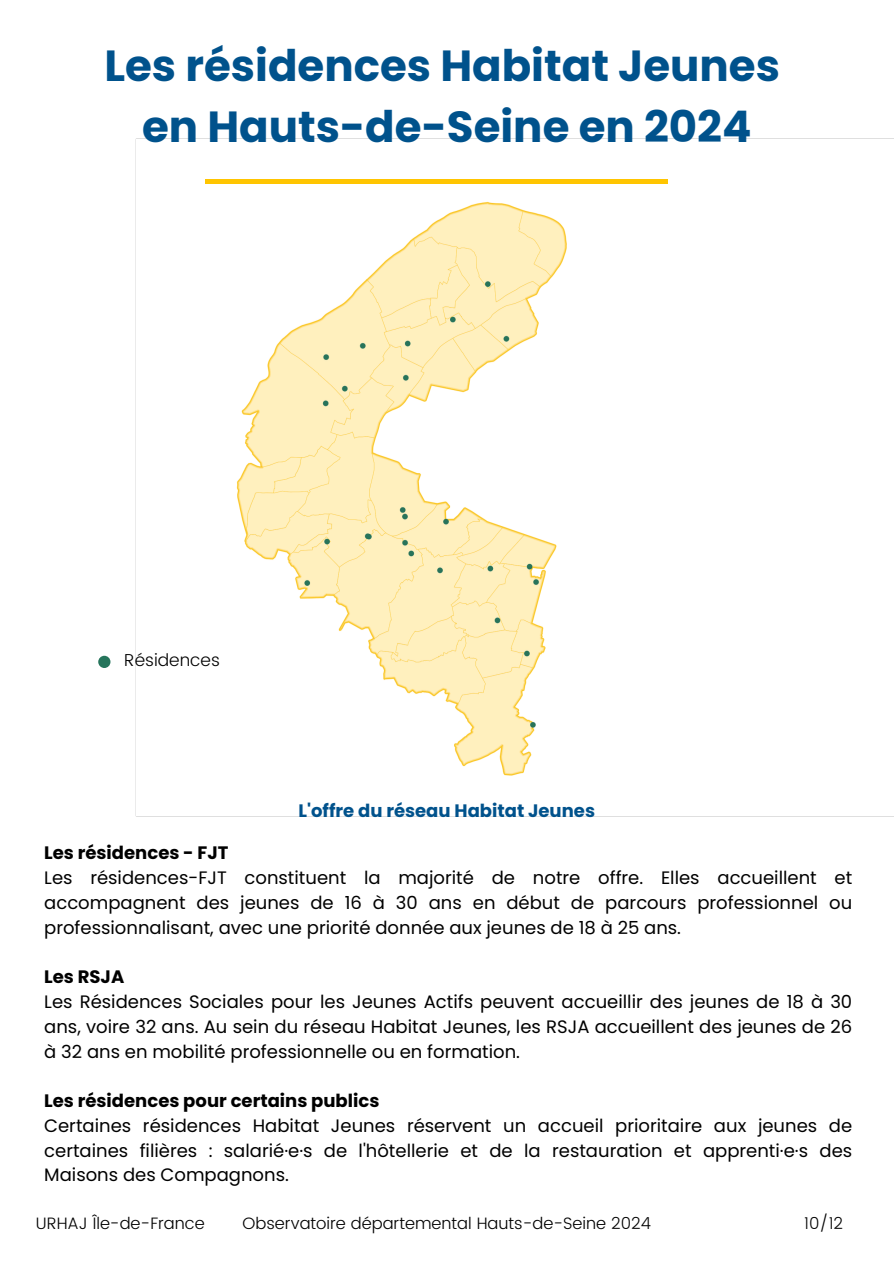
<style>
.page{position:relative;width:894px;height:1264px;background:#fff}
.page>*{position:absolute;margin:0;border:0;box-sizing:border-box;transform-origin:0 0}
.t1{font:700 43.5px/60.8px "Poppins";color:#00528c;text-align:center}
.t2{font:18px/24.8px "Poppins";color:#000;text-align:justify}
.t3{font:700 18px "Poppins";color:#000}
.t4{font:700 18px "Poppins";color:#00528c}
.t5{font:300 17.25px "Poppins";color:#000}
.t6{font:300 16.5px "Poppins";color:#000}
</style>
<div class="page">
<img style="left:135px;top:138px;width:758px;height:679px">
<hr style="left:205px;top:179px;width:462px;height:4px;background:#ffc500">
<div style="left:98px;top:655px;width:12px;height:13px;background:#26755c;border-radius:50%"></div>
<p class="t1" style="left:104px;top:35px;width:677px">Les résidences Habitat Jeunes en Hauts-de-Seine en 2024</p>
<h2 class="t5" style="left:124px;top:649px;width:97px">Résidences</h2>
<p class="t4" style="left:298px;top:797px;width:298px">L'offre du réseau Habitat Jeunes</p>
<p class="t3" style="left:44px;top:840px;width:186px">Les résidences - FJT</p>
<p class="t2" style="left:44px;top:865px;width:809px">Les résidences-FJT constituent la majorité de notre offre. Elles accueillent et accompagnent des jeunes de 16 à 30 ans en début de parcours professionnel ou professionnalisant, avec une priorité donnée aux jeunes de 18 à 25 ans.</p>
<p class="t3" style="left:44px;top:964px;width:82px">Les RSJA</p>
<p class="t2" style="left:44px;top:989px;width:809px">Les Résidences Sociales pour les Jeunes Actifs peuvent accueillir des jeunes de 18 à 30 ans, voire 32 ans. Au sein du réseau Habitat Jeunes, les RSJA accueillent des jeunes de 26 à 32 ans en mobilité professionnelle ou en formation.</p>
<p class="t3" style="left:44px;top:1088px;width:336px">Les résidences pour certains publics</p>
<p class="t2" style="left:44px;top:1113px;width:809px">Certaines résidences Habitat Jeunes réservent un accueil prioritaire aux jeunes de certaines filières : salarié·e·s de l'hôtellerie et de la restauration et apprenti·e·s des Maisons des Compagnons.</p>
<h1 class="t6" style="left:36px;top:1213px;width:170px">URHAJ Île-de-France</h1>
<p class="t6" style="left:242px;top:1213px;width:410px">Observatoire départemental Hauts-de-Seine 2024</p>
<p class="t6" style="left:803px;top:1213px;width:40px">10/12</p>
</div>
